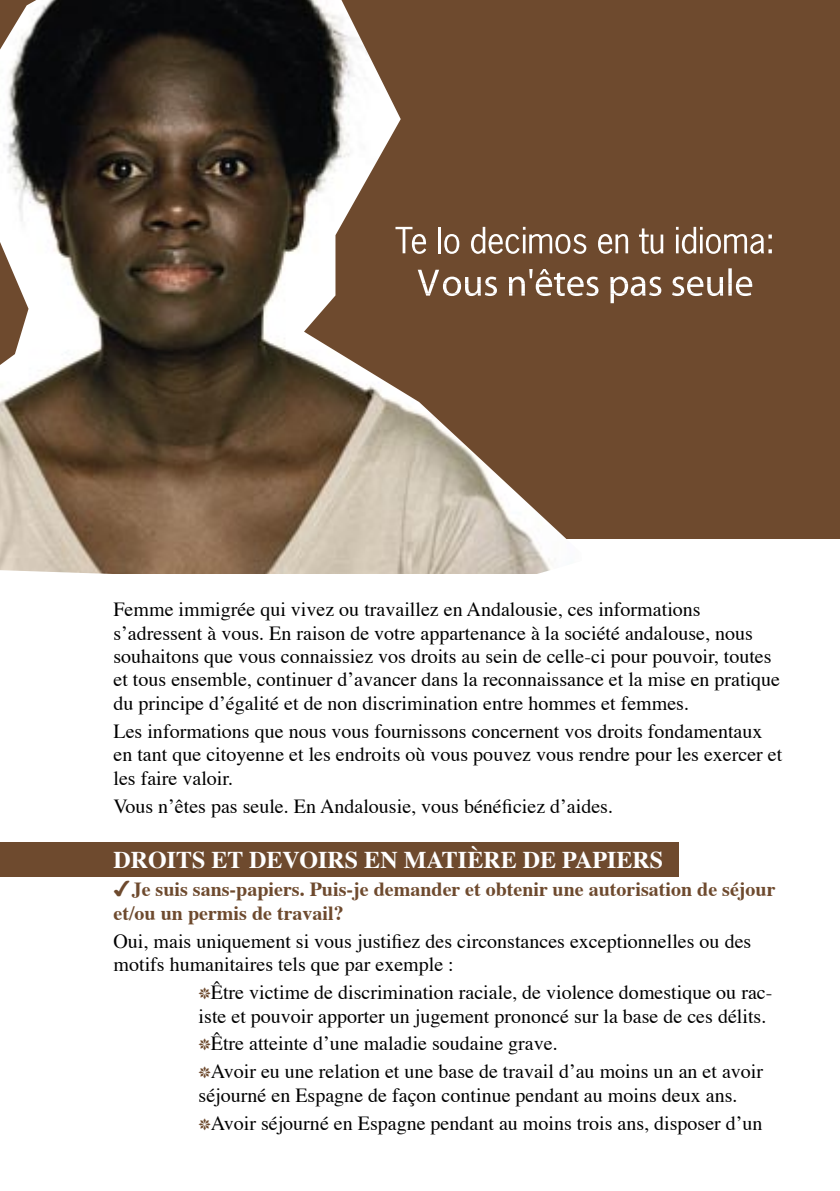
<style>
.page{position:relative;width:840px;height:1191px;background:#fff}
.page>*{position:absolute;margin:0;border:0;box-sizing:border-box;transform-origin:0 0}
.t1{font:700 24px "Times";color:#fff}
.t2{font:20px/23.4px "Times";color:#000}
.t3{font:700 20px/23.4px "Times";color:#6e4a2e}
.s1{font-family:"Monotype Sorts";font-weight:400}
.s2{font-family:"Monotype Sorts";font-size:16px;color:#6e4a2e}
</style>
<div class="page">
<div style="left:0;top:842px;width:677px;height:35px;background:#6e4a2e"></div>
<div style="left:0;top:0;width:839px;height:538px;background:#6e4a2e"></div>
<img style="left:0;top:0;width:581px;height:573px">
<svg style="left:395px;top:227px;width:31px;height:27px"></svg>
<hr style="left:438px;top:227px;width:3px;height:26px;background:#fff">
<svg style="left:444px;top:234px;width:15px;height:20px"></svg>
<svg style="left:470px;top:227px;width:116px;height:27px"></svg>
<svg style="left:598px;top:234px;width:29px;height:20px"></svg>
<svg style="left:639px;top:228px;width:24px;height:26px"></svg>
<svg style="left:676px;top:227px;width:95px;height:27px"></svg>
<svg style="left:417px;top:268px;width:334px;height:35px"></svg>
<p class="t2" style="left:113px;top:599px;width:667px">Femme immigrée qui vivez ou travaillez en Andalousie, ces informations sʼadressent à vous. En raison de votre appartenance à la société andalouse, nous souhaitons que vous connaissiez vos droits au sein de celle-ci pour pouvoir, toutes et tous ensemble, continuer dʼavancer dans la reconnaissance et la mise en pratique du principe dʼégalité et de non discrimination entre hommes et femmes.</p>
<p class="t2" style="left:113px;top:720px;width:670px">Les informations que nous vous fournissons concernent vos droits fondamentaux en tant que citoyenne et les endroits où vous pouvez vous rendre pour les exercer et les faire valoir.</p>
<p class="t2" style="left:113px;top:795px;width:501px">Vous nʼêtes pas seule. En Andalousie, vous bénéficiez dʼaides.</p>
<p class="t1" style="left:113px;top:844px;width:551px">DROITS ET DEVOIRS EN MATIÈRE DE PAPIERS</p>
<p class="t3" style="left:113px;top:878px;width:663px"><span class="s1">4</span>Je suis sans-papiers. Puis-je demander et obtenir une autorisation de séjour et/ou un permis de travail?</p>
<p class="t2" style="left:113px;top:930px;width:639px">Oui, mais uniquement si vous justifiez des circonstances exceptionnelles ou des motifs humanitaires tels que par exemple :</p>
<p class="t2" style="left:198px;top:982px;width:575px"><span class="s2">k</span>Être victime de discrimination raciale, de violence domestique ou rac&shy;iste et pouvoir apporter un jugement prononcé sur la base de ces délits.</p>
<p class="t2" style="left:198px;top:1031px;width:565px;line-height:28px"><span class="s2">k</span>Être atteinte dʼune maladie soudaine grave.<br><span class="s2">k</span>Avoir eu une relation et une base de travail dʼau moins un an et avoir</p>
<p class="t2" style="left:198px;top:1082px;width:565px;line-height:28px">séjourné en Espagne de façon continue pendant au moins deux ans. <span class="s2">k</span>Avoir séjourné en Espagne pendant au moins trois ans, disposer dʼun</p>
</div>
